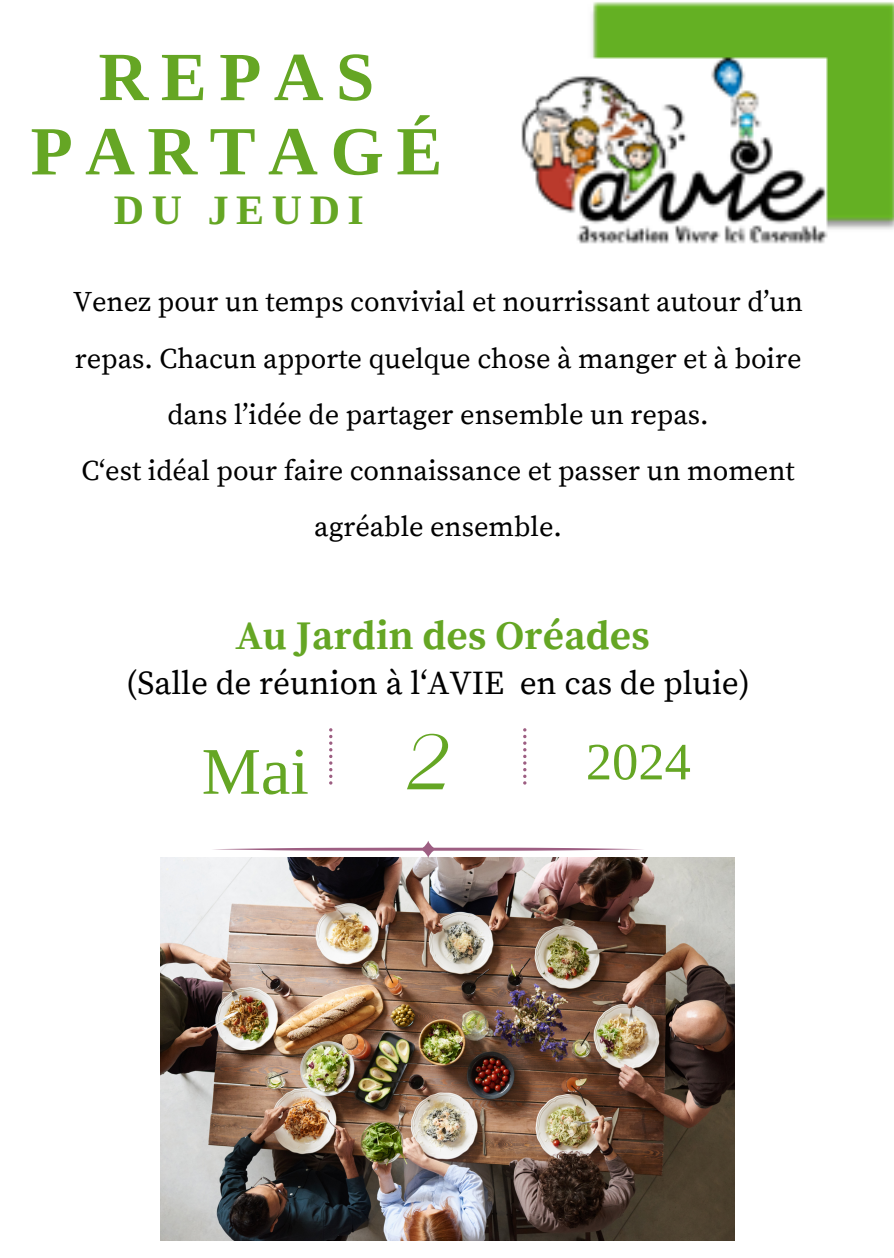
<style>
.page{position:relative;width:894px;height:1258px;background:#fff}
.page>*{position:absolute;margin:0;border:0;box-sizing:border-box;transform-origin:0 0}
.t1{font:79.5px "Petit Formal Script";color:#65a624}
.t2{font:700 69px/74.4px "Libra Serif Modern";letter-spacing:.18em;color:#65a624;text-align:center}
.t3{font:66.6px "Libra Serif Modern";color:#65a624}
.t4{font:52.5px "Libra Serif Modern";color:#65a624}
.t5{font:700 42px "Libra Serif Modern";letter-spacing:.18em;color:#65a624}
.t6{font:700 40.5px "Source Serif Pro";color:#65a624}
.t7{font:33.3px "Source Serif Pro";color:#000}
.t8{font:28.5px/56.4px "Source Serif Pro";color:#000;text-align:center}
</style>
<div class="page">
<img style="left:160px;top:858px;width:574px;height:382px">
<img style="left:521px;top:2px;width:372px;height:242px">
<svg style="left:329px;top:728px;width:3px;height:56px"></svg>
<svg style="left:523px;top:728px;width:3px;height:56px"></svg>
<svg style="left:213px;top:841px;width:430px;height:16px"></svg>
<p class="t2" style="left:31px;top:39px;width:413px">REPAS<br>PARTAGÉ</p>
<p class="t5" style="left:114px;top:186px;width:251px">DU JEUDI</p>
<h1 class="t8" style="left:73px;top:275px;width:731px">Venez pour un temps convivial et nourrissant autour d’un repas. Chacun apporte quelque chose à manger et à boire dans l’idée de partager ensemble un repas.</h1>
<p class="t8" style="left:81px;top:444px;width:714px">C‘est idéal pour faire connaissance et passer un moment agréable ensemble.</p>
<p class="t6" style="left:235px;top:612px;width:416px">Au Jardin des Oréades</p>
<p class="t7" style="left:126px;top:663px;width:625px">(Salle de réunion à l‘AVIE en cas de pluie)</p>
<h3 class="t3" style="left:202px;top:736px;width:109px">Mai</h3>
<h2 class="t1" style="left:404px;top:710px;width:49px">2</h2>
<p class="t4" style="left:585px;top:734px;width:106px">2024</p>
</div>
